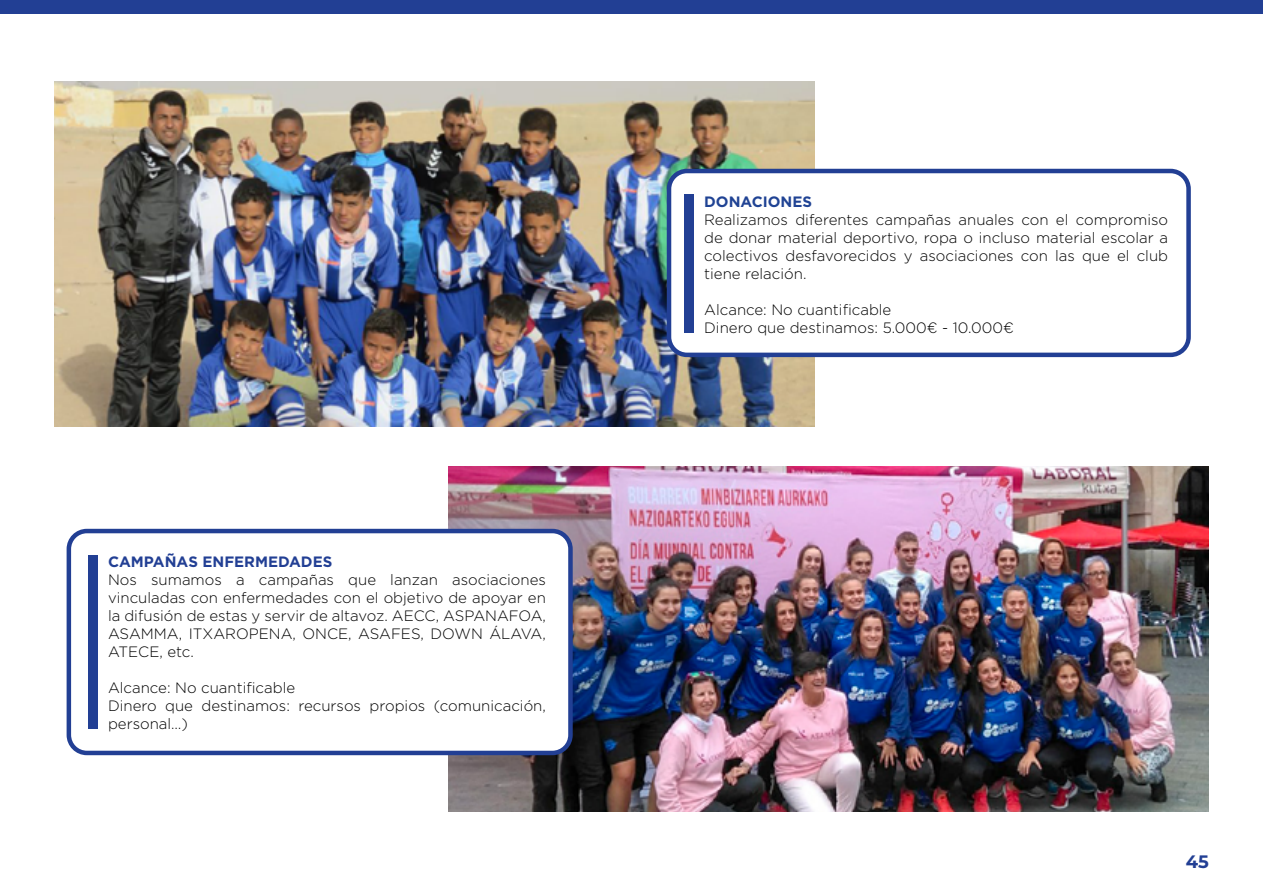
<style>
.page{position:relative;width:1263px;height:893px;background:#fff}
.page>*{position:absolute;margin:0;border:0;box-sizing:border-box;transform-origin:0 0}
.t1{font:700 18px "Montserrat";color:#223f94}
.t2{font:300 15px/18px "Gotham";color:#000101;text-align:justify}
.t3{font:300 15px/18px "Gotham";color:#000;text-align:justify}
.t4{font:700 15px "Gotham";color:#223f94}
.t5{font:700 15px "Gotham";color:#204394}
</style>
<div class="page">
<img style="left:448px;top:466px;width:761px;height:346px">
<img style="left:54px;top:81px;width:761px;height:346px">
<div style="left:669px;top:171px;width:519px;height:184px;background:#fff;border-radius:18px"></div>
<div style="left:667px;top:169px;width:524px;height:188px;border:4px solid #223f94;border-radius:18px"></div>
<div style="left:69px;top:531px;width:501px;height:222px;background:#fff;border-radius:18px"></div>
<div style="left:67px;top:529px;width:506px;height:226px;border:4px solid #223f94;border-radius:18px"></div>
<div style="left:685px;top:195px;width:9px;height:138px;background:#223f94"></div>
<div style="left:89px;top:555px;width:9px;height:174px;background:#223f94"></div>
<div style="left:0;top:0;width:1263px;height:14px;background:#223f94"></div>
<p class="t4" style="left:108px;top:552px;width:226px">CAMPAÑAS ENFERMEDADES</p>
<p class="t2" style="left:108px;top:570px;width:439px">Nos sumamos a campañas que lanzan asociaciones vinculadas con enfermedades con el objetivo de apoyar en la difusión de estas y servir de altavoz. AECC, ASPANAFOA, ASAMMA, ITXAROPENA, ONCE, ASAFES, DOWN ÁLAVA, ATECE, etc.</p>
<p class="t2" style="left:108px;top:678px;width:439px;text-align:left">Alcance: No cuantificable<br>Dinero que destinamos: recursos propios (comunicación, personal…)</p>
<p class="t5" style="left:704px;top:192px;width:109px">DONACIONES</p>
<p class="t3" style="left:704px;top:210px;width:465px">Realizamos diferentes campañas anuales con el compromiso de donar material deportivo, ropa o incluso material escolar a colectivos desfavorecidos y asociaciones con las que el club tiene relación.</p>
<p class="t3" style="left:704px;top:300px;width:311px">Alcance: No cuantificable<br>Dinero que destinamos: 5.000€ - 10.000€</p>
<p class="t1" style="left:1186px;top:848px;width:25px">45</p>
</div>
